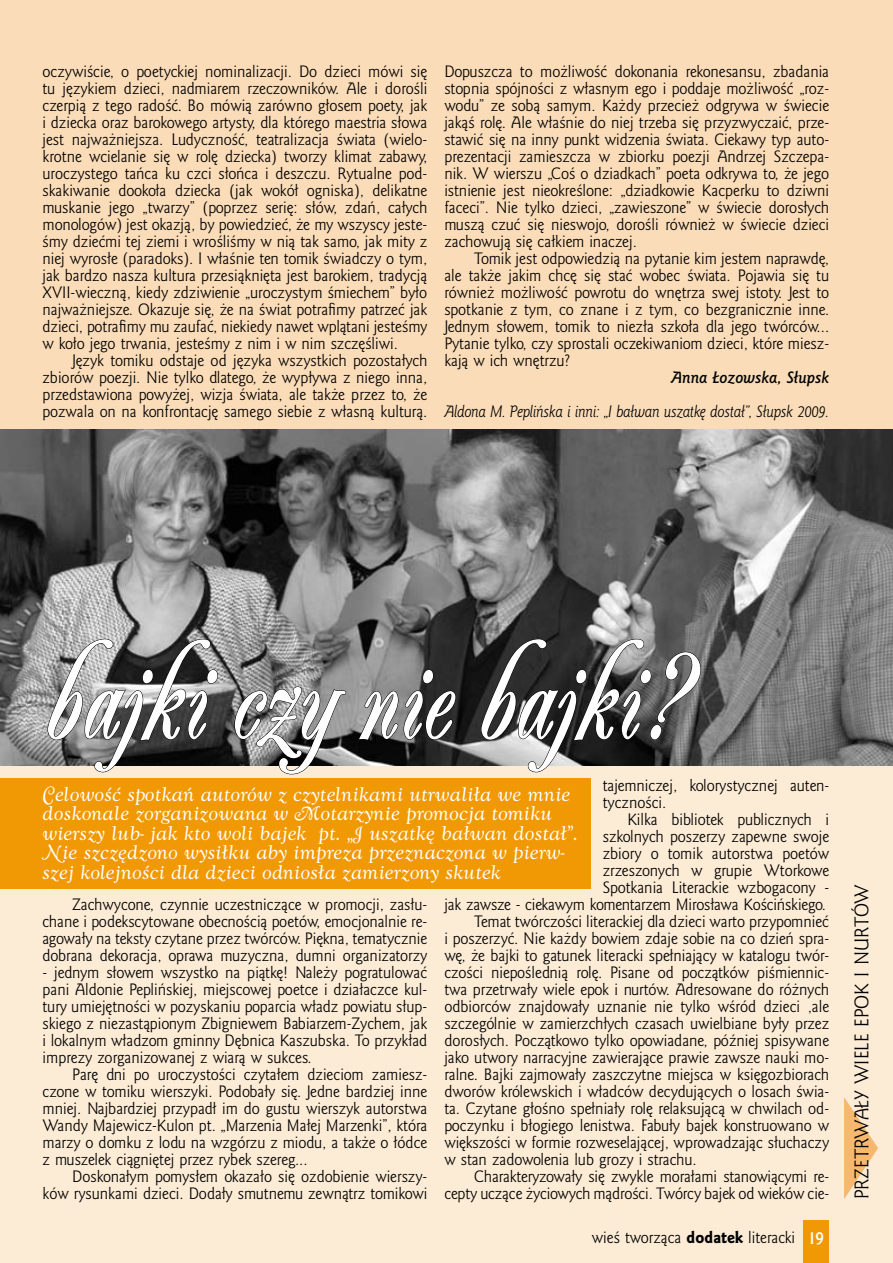
<style>
.page{position:relative;width:893px;height:1263px;background:#fcebd5}
.page>*{position:absolute;margin:0;border:0;box-sizing:border-box;transform-origin:0 0}
.t1{font:700 136.5px "Ailanthus EFN";letter-spacing:.02em;color:#fff;scale:.77 1}
.t2{font:18px/19.5px "Goldy Swash EFN";color:#fff}
.t3{font:18px "Goldy EFN";letter-spacing:.01em;color:#000}
.t4{font:15px/17px "Goldy EFN";color:#000;text-align:justify}
.t5{font:italic 15px "Goldy EFN";letter-spacing:-.02em;color:#000;scale:.94 1}
.t6{font:italic 700 15px "Goldy EFN";color:#000}
.s1{font-family:"Goldy EFN Heavy"}
.s2{font-weight:700;font-size:16.5px;color:#fff}
</style>
<div class="page">
<div style="left:0;top:0;width:893px;height:429px;background:#fbdcb8"></div>
<svg style="left:844px;top:1097px;width:34px;height:102px"></svg>
<img style="left:0;top:429px;width:893px;height:336px">
<svg style="left:47px;top:638px;width:171px;height:134px;background:#6a6968"></svg>
<svg style="left:234px;top:686px;width:112px;height:89px;background:#7d7b79"></svg>
<svg style="left:358px;top:669px;width:98px;height:72px;background:#5a5a5a"></svg>
<svg style="left:481px;top:638px;width:220px;height:134px;background:#4c4b4a"></svg>
<div style="left:0;top:778px;width:590px;height:111px;background:#f19904"></div>
<div style="left:804px;top:1220px;width:25px;height:43px;background:#f19904"></div>
<p class="t4" style="left:43px;top:63px;width:386px;text-align:left">oczywiście, o poetyckiej nominalizacji. Do dzieci mówi się tu językiem dzieci, nadmiarem rzeczowników. Ale i dorośli czerpią z tego radość. Bo mówią zarówno głosem poety, jak i dziecka oraz barokowego artysty, dla którego maestria słowa jest najważniejsza. Ludyczność, teatralizacja świata (wielo&shy;krotne wcielanie się w rolę dziecka) tworzy klimat zabawy, uroczystego tańca ku czci słońca i deszczu. Rytualne pod&shy;skakiwanie dookoła dziecka (jak wokół ogniska), delikatne muskanie jego „twarzy” (poprzez serię: słów, zdań, całych monologów) jest okazją, by powiedzieć, że my wszyscy jeste&shy;śmy dziećmi tej ziemi i wrośliśmy w nią tak samo, jak mity z niej wyrosłe (paradoks). I właśnie ten tomik świadczy o tym, jak bardzo nasza kultura przesiąknięta jest barokiem, tradycją XVII -wieczną, kiedy zdziwienie „uroczystym śmiechem” było najważniejsze. Okazuje się, że na świat potrafimy patrzeć jak dzieci, potrafimy mu zaufać, niekiedy nawet wplątani jesteśmy w koło jego trwania, jesteśmy z nim i w nim szczęśliwi.<br>Język tomiku odstaje od języka wszystkich pozostałych zbiorów poezji. N ie tylko dlatego, że wypływa z niego inna, przedstawiona powyżej, wizja świata, ale także przez to, że pozwala on na konfrontację samego siebie z własną kulturą.</p>
<p class="t4" style="left:444px;top:63px;width:386px">Dopuszcza to możliwość dokonania rekonesansu, zbadania stopnia spójności z własnym ego i poddaje możliwość „roz&shy;wodu” ze sobą samym. Każdy przecież odgrywa w świecie jakąś rolę. Ale właśnie do niej trzeba się przyzwyczaić, prze&shy;stawić się na inny punkt widzenia świata. Ciekawy typ auto&shy;prezentacji zamieszcza w zbiorku poezji Andrzej Szczepa&shy;nik. W wierszu „Coś o dziadkach” poeta odkrywa to, że jego istnienie jest nieokreślone: „dziadkowie Kacperku to dziwni faceci”. N ie tylko dzieci, „zawieszone” w świecie dorosłych muszą czuć się nieswojo, dorośli również w świecie dzieci zachowują się całkiem inaczej.</p>
<p class="t4" style="left:444px;top:250px;width:386px;text-indent:30px">Tomik jest odpowiedzią na pytanie kim jestem naprawdę, ale także jakim chcę się stać wobec świata. Pojawia się tu również możliwość powrotu do wnętrza swej istoty. Jest to spotkanie z tym, co znane i z tym, co bezgranicznie inne.<br>Jednym słowem, tomik to niezła szkoła dla jego twórców...<br>Pytanie tylko, czy sprostali oczekiwaniom dzieci, które miesz&shy;kają w ich wnętrzu?</p>
<p class="t6" style="left:671px;top:368px;width:160px">Anna Łozowska, Słupsk</p>
<p class="t5" style="left:444px;top:402px;width:411px">Aldona M. Peplińska i inni: „I bałwan uszatkę dostał”, Słupsk 2009.</p>
<h1 class="t1" style="left:43px;top:618px;width:840px">bajki czy nie bajki?</h1>
<p class="t2" style="left:43px;top:785px;width:537px">Celowość spotkań autorów z czytelnikami utrwaliła we mnie doskonale zorganizowana w Motarzynie promocja tomiku wierszy lub- jak kto woli bajek pt. „I uszatkę bałwan dostał”.<br>Nie szczędzono wysiłku aby impreza przeznaczona w pierw&shy;szej kolejności dla dzieci odniosła zamierzony skutek</p>
<p class="t4" style="left:603px;top:777px;width:228px">tajemniczej, kolorystycznej auten&shy;tyczności.</p>
<p class="t4" style="left:627px;top:811px;width:203px">Kilka bibliotek publicznych i</p>
<p class="t4" style="left:603px;top:828px;width:228px">szkolnych poszerzy zapewne swoje</p>
<p class="t4" style="left:603px;top:845px;width:228px">zbiory o tomik autorstwa poetów</p>
<p class="t4" style="left:603px;top:862px;width:228px">zrzeszonych w grupie Wtorkowe</p>
<p class="t4" style="left:603px;top:879px;width:228px">Spotkania Literackie wzbogacony -</p>
<p class="t4" style="left:444px;top:896px;width:383px">jak zawsze - ciekawym komentarzem Mirosława Kościńskiego.</p>
<p class="t4" style="left:474px;top:914px;width:357px">Temat twórczości literackiej dla dzieci warto przypomnieć</p>
<p class="t4" style="left:444px;top:931px;width:386px">i poszerzyć. N ie każdy bowiem zdaje sobie na co dzień spra-</p>
<p class="t4" style="left:444px;top:948px;width:386px">wę, że bajki to gatunek literacki spełniający w katalogu twór-</p>
<p class="t4" style="left:444px;top:965px;width:386px">czości niepoślednią rolę. Pisane od początków piśmiennic-</p>
<p class="t4" style="left:444px;top:982px;width:386px">twa przetrwały wiele epok i nurtów. Adresowane do różnych</p>
<p class="t4" style="left:444px;top:999px;width:386px">odbiorców znajdowały uznanie nie tylko wśród dzieci ,ale</p>
<p class="t4" style="left:444px;top:1016px;width:386px">szczególnie w zamierzchłych czasach uwielbiane były przez</p>
<p class="t4" style="left:444px;top:1033px;width:386px">dorosłych. Początkowo tylko opowiadane, później spisywane</p>
<p class="t4" style="left:444px;top:1050px;width:386px">jako utwory narracyjne zawierające prawie zawsze nauki mo-</p>
<p class="t4" style="left:444px;top:1067px;width:386px">ralne. Bajki zajmowały zaszczytne miejsca w księgozbiorach</p>
<p class="t4" style="left:444px;top:1084px;width:386px">dworów królewskich i władców decydujących o losach świa-</p>
<p class="t4" style="left:444px;top:1101px;width:386px">ta. Czytane głośno spełniały rolę relaksującą w chwilach od-</p>
<p class="t4" style="left:444px;top:1118px;width:386px">poczynku i błogiego lenistwa. Fabuły bajek konstruowano w</p>
<p class="t4" style="left:444px;top:1135px;width:386px">większości w formie rozweselającej, wprowadzając słuchaczy</p>
<p class="t4" style="left:444px;top:1152px;width:254px">w stan zadowolenia lub grozy i strachu.</p>
<p class="t4" style="left:474px;top:1169px;width:357px">Charakteryzowały się zwykle morałami stanowiącymi re-</p>
<p class="t4" style="left:444px;top:1186px;width:386px">cepty uczące życiowych mądrości. Twórcy bajek od wieków cie-</p>
<p class="t4" style="left:43px;top:896px;width:386px;text-indent:38px">achwycone, czynnie uczestniczące w promocji, zasłu&shy;chane i podekscytowane obecnością poetów, emocjonalnie re&shy;agowały na teksty czytane przez twórców. Piękna, tematycznie dobrana dekoracja, oprawa muzyczna, dumni organizatorzy</p>
<p class="t4" style="left:43px;top:964px;width:386px">- jednym słowem wszystko na piątkę! Należy pogratulować pani Aldonie Peplińskiej, miejscowej poetce i działaczce kul&shy;tury umiejętności w pozyskaniu poparcia władz powiatu słup&shy;skiego z niezastąpionym Zbigniewem Babiarzem-Zychem, jak i lokalnym władzom gminny Dębnica Kaszubska. To przykład imprezy zorganizowanej z wiarą w sukces.</p>
<p class="t4" style="left:43px;top:1067px;width:386px;text-indent:30px">Parę dni po uroczystości czytałem dzieciom zamiesz&shy;czone w tomiku wierszyki. Podobały się. Jedne bardziej inne mniej. Najbardziej przypadł im do gustu wierszyk autorstwa Wandy Majewicz-Kulon pt. „Marzenia Małej Marzenki”, która marzy o domku z lodu na wzgórzu z miodu, a także o łódce z muszelek ciągniętej przez rybek szereg...</p>
<p class="t4" style="left:43px;top:1169px;width:386px;text-align:right">Doskonałym pomysłem okazało się ozdobienie wierszy&shy;ków rysunkami dzieci. Dodały smutnemu zewnątrz tomikowi</p>
<p class="t4" style="left:43px;top:896px;width:21px">Z</p>
<p class="t4" style="left:592px;top:1230px;width:234px">wieś tworząca <span class="s1">dodatek</span> literacki <span class="s2">19</span></p>
<p class="t3" style="left:851px;top:1199px;width:316px;rotate:-90deg">przetrwały wiele epok i nu rtów</p>
</div>
